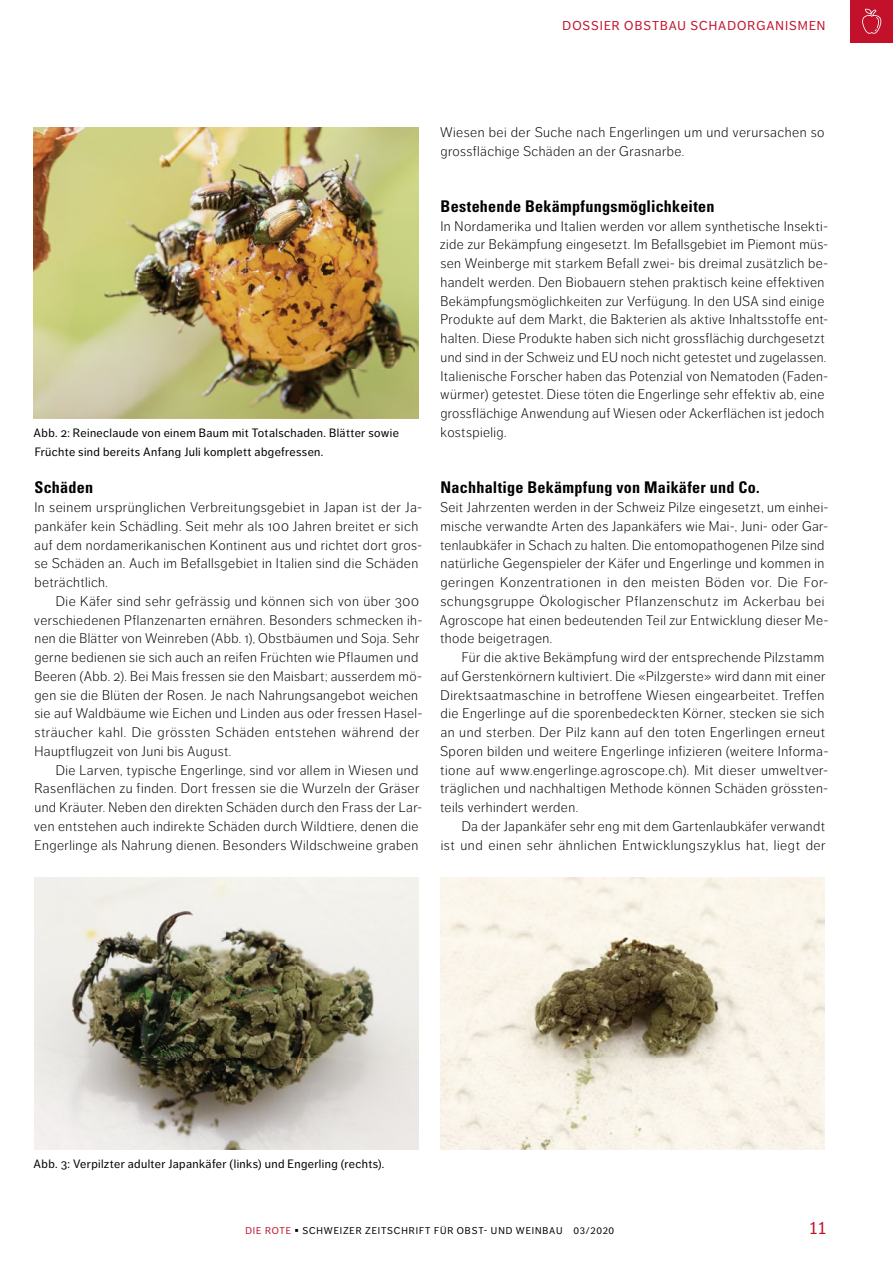
<style>
.page{position:relative;width:893px;height:1263px;background:#fff}
.page>*{position:absolute;margin:0;border:0;box-sizing:border-box;transform-origin:0 0}
.t1{font:18px "Dagny Pro";color:#c3112b}
.t2{font:700 condensed 16.2px "Univers";letter-spacing:.015em;color:#000}
.t3{font:300 13.8px/18.8px "Dagny Pro";letter-spacing:.025em;color:#000}
.t4{font:12.75px "Dagny Pro";letter-spacing:.08em;color:#c3112b}
.t5{font:12px/18.8px "Dagny Pro";letter-spacing:.03em;color:#000}
.t6{font:9.75px "Dagny Pro";letter-spacing:.085em;color:#000}
.s1{color:#c3112b}
</style>
<div class="page">
<div style="left:850px;top:0;width:43px;height:43px;background:#c3112b"></div>
<svg style="left:862px;top:9px;width:19px;height:25px"></svg>
<img style="left:34px;top:878px;width:385px;height:271px">
<img style="left:440px;top:878px;width:385px;height:271px">
<img style="left:34px;top:128px;width:385px;height:290px">
<p class="t4" style="left:563px;top:18px;width:264px">DOSSIER OBSTBAU SCHADORGANISMEN</p>
<p class="t5" style="left:34px;top:423px;width:367px">Abb. 2: Reineclaude von einem Baum mit Totalschaden. Blätter sowie<br>Früchte sind bereits Anfang Juli komplett abgefressen.</p>
<p class="t2" style="left:34px;top:477px;width:60px">Schäden</p>
<p class="t3" style="left:34px;top:498px;width:390px">In seinem ursprünglichen Verbreitungsgebiet in Japan ist der Ja&shy;pankäfer kein Schädling. Seit mehr als 100 Jahren breitet er sich auf dem nordamerikanischen Kontinent aus und richtet dort gros&shy;se Schäden an. Auch im Befallsgebiet in Italien sind die Schäden beträchtlich.</p>
<p class="t3" style="left:34px;top:592px;width:390px;text-indent:22px">Die Käfer sind sehr gefrässig und können sich von über 300 verschiedenen Pflanzenarten ernähren. Besonders schmecken ih&shy;nen die Blätter von Weinreben (Abb. 1), Obstbäumen und Soja. Sehr gerne bedienen sie sich auch an reifen Früchten wie Pflaumen und Beeren (Abb. 2). Bei Mais fressen sie den Maisbart; ausserdem mö&shy;gen sie die Blüten der Rosen. Je nach Nahrungsangebot weichen sie auf Waldbäume wie Eichen und Linden aus oder fressen Hasel&shy;sträucher kahl. Die grössten Schäden entstehen während der Hauptflugzeit von Juni bis August.</p>
<p class="t3" style="left:34px;top:760px;width:390px;text-indent:22px">Die Larven, typische Engerlinge, sind vor allem in Wiesen und Rasenflächen zu finden. Dort fressen sie die Wurzeln der Gräser und Kräuter. Neben den direkten Schäden durch den Frass der Lar&shy;ven entstehen auch indirekte Schäden durch Wildtiere, denen die Engerlinge als Nahrung dienen. Besonders Wildschweine graben</p>
<p class="t3" style="left:440px;top:123px;width:386px">Wiesen bei der Suche nach Engerlingen um und verursachen so grossflächige Schäden an der Grasnarbe.</p>
<p class="t2" style="left:441px;top:196px;width:276px">Bestehende Bekämpfungsmöglichkeiten</p>
<p class="t3" style="left:440px;top:217px;width:390px">In Nordamerika und Italien werden vor allem synthetische Insekti&shy;zide zur Bekämpfung eingesetzt. Im Befallsgebiet im Piemont müs&shy;sen Weinberge mit starkem Befall zwei- bis dreimal zusätzlich be&shy;handelt werden. Den Biobauern stehen praktisch keine effektiven Bekämpfungsmöglichkeiten zur Verfügung. In den USA sind einige Produkte auf dem Markt, die Bakterien als aktive Inhaltsstoffe ent&shy;halten. Diese Produkte haben sich nicht grossflächig durchgesetzt und sind in der Schweiz und EU noch nicht getestet und zugelassen.<br>Italienische Forscher haben das Potenzial von Nematoden (Faden&shy;würmer) getestet. Diese töten die Engerlinge sehr effektiv ab, eine grossflächige Anwendung auf Wiesen oder Ackerflächen ist jedoch kostspielig.</p>
<p class="t2" style="left:441px;top:477px;width:321px">Nachhaltige Bekämpfung von Maikäfer und Co.</p>
<p class="t3" style="left:440px;top:498px;width:390px">Seit Jahrzenten werden in der Schweiz Pilze eingesetzt, um einhei&shy;mische verwandte Arten des Japankäfers wie Mai-, Juni- oder Gar&shy;tenlaubkäfer in Schach zu halten. Die entomopathogenen Pilze sind natürliche Gegenspieler der Käfer und Engerlinge und kommen in geringen Konzentrationen in den meisten Böden vor. Die For&shy;schungsgruppe Ökologischer Pflanzenschutz im Ackerbau bei Agroscope hat einen bedeutenden Teil zur Entwicklung dieser Me&shy;thode beigetragen.</p>
<p class="t3" style="left:440px;top:648px;width:390px;text-indent:22px">Für die aktive Bekämpfung wird der entsprechende Pilzstamm auf Gerstenkörnern kultiviert. Die «Pilzgerste» wird dann mit einer Direktsaatmaschine in betroffene Wiesen eingearbeitet. Treffen die Engerlinge auf die sporenbedeckten Körner, stecken sie sich an und sterben. Der Pilz kann auf den toten Engerlingen erneut Sporen bilden und weitere Engerlinge infizieren (weitere Informa&shy;tione auf www.engerlinge.agroscope.ch). Mit dieser umweltver&shy;träglichen und nachhaltigen Methode können Schäden grössten&shy;teils verhindert werden.</p>
<p class="t3" style="left:441px;top:817px;width:386px;text-align:right">Da der Japankäfer sehr eng mit dem Gartenlaubkäfer verwandt<br>ist und einen sehr ähnlichen Entwicklungszyklus hat, liegt der</p>
<p class="t5" style="left:34px;top:1155px;width:352px">Abb. 3: Verpilzter adulter Japankäfer (links) und Engerling (rechts).</p>
<p class="t6" style="left:245px;top:1225px;width:370px"><span class="s1">DIE ROTE</span> SCHWEIZER ZEITSCHRIFT FÜR OBST- UND WEINBAU 03/2020</p>
<h1 class="t1" style="left:808px;top:1217px;width:21px">11</h1>
</div>
